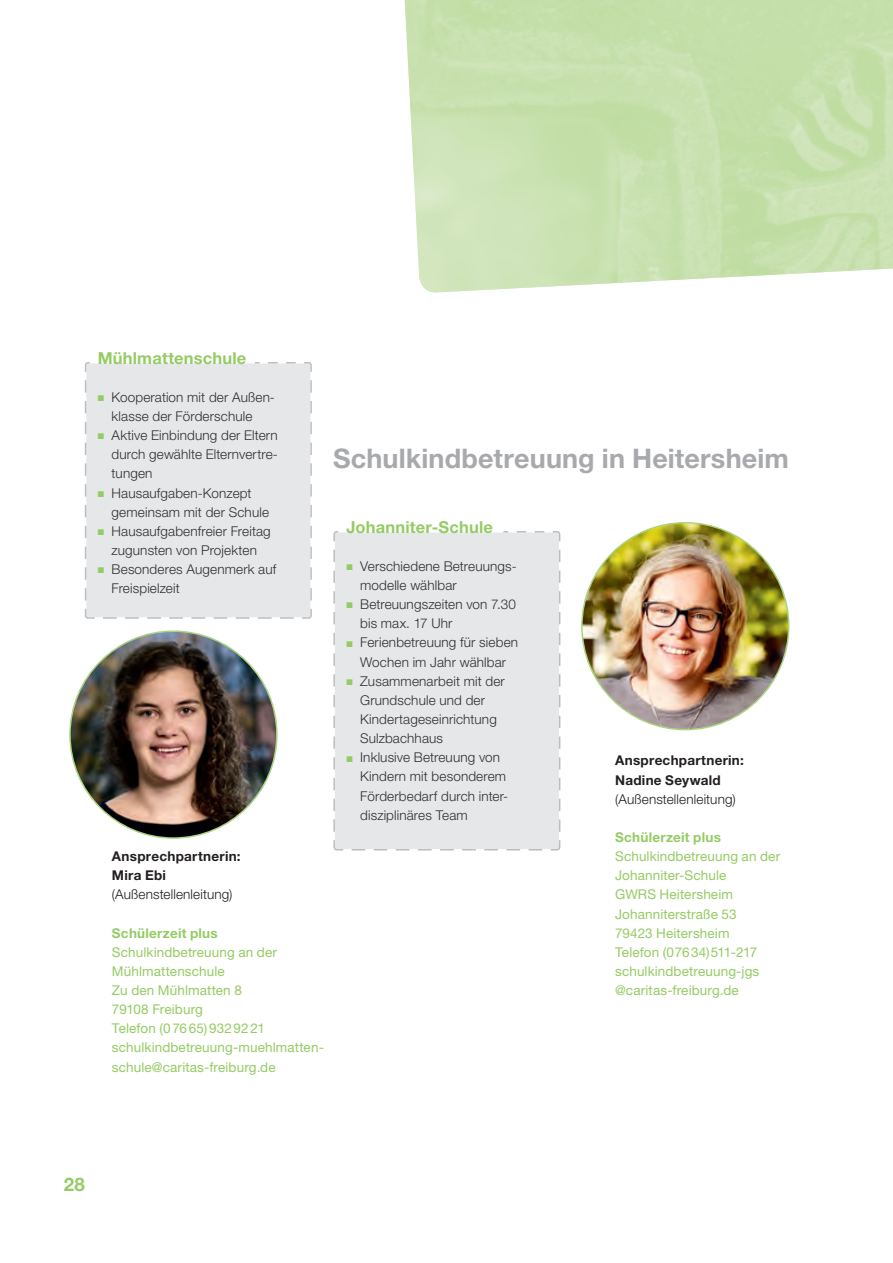
<style>
.page{position:relative;width:893px;height:1263px;background:#fff}
.page>*{position:absolute;margin:0;border:0;box-sizing:border-box;transform-origin:0 0}
.t1{font:700 27px "Helvetica Neue";letter-spacing:.005em;color:#a8a9ad}
.t2{font:700 18.75px "Helvetica Neue";color:#95cb64}
.t3{font:700 16.5px "Helvetica Neue";letter-spacing:.01em;color:#95cb64}
.t4{font:300 13.5px/19.2px "Helvetica Neue";letter-spacing:.01em;color:#312f30}
.t5{font:13.5px/19.2px "Helvetica Neue";letter-spacing:.01em;color:#95cb64}
.t6{font:700 13.5px/19.2px "Helvetica Neue";letter-spacing:.02em;color:#231f20}
.t7{font:300 13.5px "Helvetica Neue";letter-spacing:.01em;color:#231f20}
.t8{font:700 13.5px "Helvetica Neue";letter-spacing:.02em;color:#95cb64}
.s1{color:#95cb64}
</style>
<div class="page">
<img style="left:582px;top:523px;width:207px;height:207px;border-radius:103px">
<div style="left:84px;top:362px;width:228px;height:257px;background:#e6e7e9"></div>
<div style="left:333px;top:531px;width:228px;height:320px;background:#e6e7e9"></div>
<img style="left:70px;top:631px;width:207px;height:207px;border-radius:103px">
<p class="t3" style="left:98px;top:348px;width:150px">Mühlmattenschule</p>
<p class="t4" style="left:112px;top:387px;width:165px;text-indent:-14px"><span class="s1">■</span> Kooperation mit der Außen&shy;klasse der Förderschule</p>
<p class="t4" style="left:112px;top:425px;width:168px;text-align:justify;text-indent:-14px"><span class="s1">■</span> Aktive Einbindung der Eltern durch gewählte Elternvertre&shy;tungen</p>
<p class="t4" style="left:112px;top:483px;width:159px;text-indent:-14px"><span class="s1">■</span> Hausaufgaben-Konzept gemeinsam mit der Schule</p>
<p class="t4" style="left:98px;top:521px;width:174px;text-align:center"><span class="s1">■</span> Hausaufgabenfreier Freitag zugunsten von Projekten</p>
<p class="t4" style="left:112px;top:559px;width:166px;text-indent:-14px"><span class="s1">■</span> Besonderes Augenmerk auf<br>Freispielzeit</p>
<p class="t6" style="left:112px;top:846px;width:130px">Ansprechpartnerin:<br>Mira Ebi</p>
<p class="t7" style="left:112px;top:886px;width:122px">(Außenstellenleitung)</p>
<p class="t8" style="left:112px;top:924px;width:107px">Schülerzeit plus</p>
<p class="t5" style="left:112px;top:942px;width:213px">Schulkindbetreuung an der<br>Mühlmattenschule<br>Zu den Mühlmatten 8<br>79108 Freiburg<br>Telefon (07665)9329221 schulkindbetreuung-muehlmatten&shy;schule@caritas-freiburg.de</p>
<h1 class="t1" style="left:333px;top:441px;width:457px">Schulkindbetreuung in Heitersheim</h1>
<p class="t3" style="left:346px;top:517px;width:148px">Johanniter-Schule</p>
<p class="t4" style="left:360px;top:556px;width:156px;text-indent:-14px"><span class="s1">■</span> Verschiedene Betreuungs&shy;modelle wählbar</p>
<p class="t4" style="left:360px;top:594px;width:157px;text-indent:-14px"><span class="s1">■</span> Betreuungszeiten von 7.30 bis max. 17 Uhr</p>
<p class="t4" style="left:346px;top:633px;width:173px;text-align:center"><span class="s1">■</span> Ferienbetreuung für sieben<br>Wochen im Jahr wählbar</p>
<p class="t4" style="left:360px;top:671px;width:146px;text-indent:-14px"><span class="s1">■</span> Zusammenarbeit mit der<br>Grundschule und der<br>Kindertageseinrichtung<br>Sulzbachhaus</p>
<p class="t4" style="left:360px;top:747px;width:148px;text-indent:-14px"><span class="s1">■</span> Inklusive Betreuung von<br>Kindern mit besonderem<br>Förderbedarf durch inter&shy;disziplinäres Team</p>
<p class="t6" style="left:615px;top:751px;width:130px">Ansprechpartnerin:<br>Nadine Seywald</p>
<p class="t7" style="left:615px;top:791px;width:122px">(Außenstellenleitung)</p>
<p class="t8" style="left:615px;top:829px;width:107px">Schülerzeit plus</p>
<p class="t5" style="left:615px;top:846px;width:167px">Schulkindbetreuung an der<br>Johanniter-Schule<br>GWRS Heitersheim<br>Johanniterstraße 53<br>79423 Heitersheim<br>Telefon (07634)511-217 schulkindbetreuung-jgs @caritas-freiburg.de</p>
<h2 class="t2" style="left:64px;top:1172px;width:23px">28</h2>
</div>
